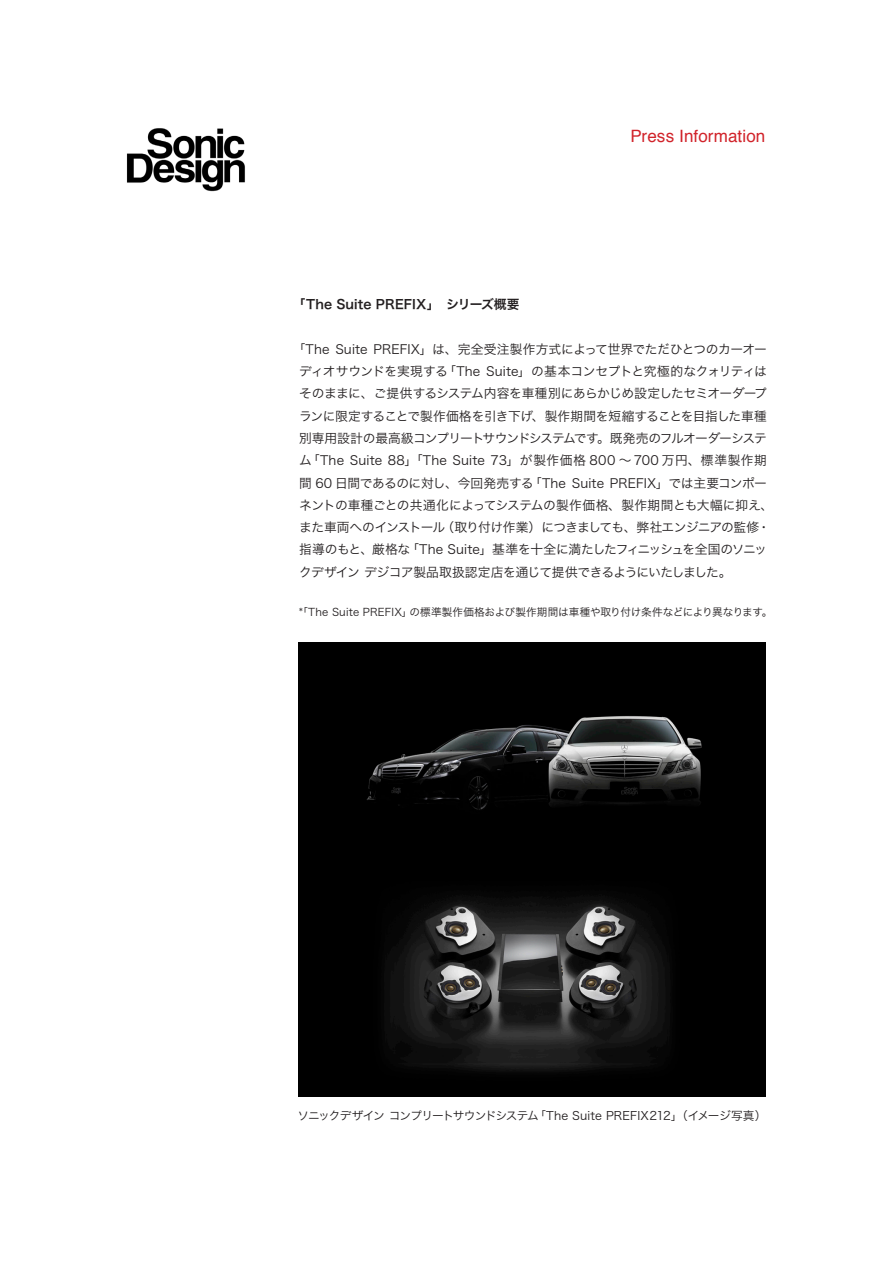
<style>
.page{position:relative;width:893px;height:1263px;background:#fff}
.page>*{position:absolute;margin:0;border:0;box-sizing:border-box;transform-origin:0 0}
.t1{font:16.95px "Helvetica";letter-spacing:.005em;color:#d1232a}
.t2{font:12.75px/22.4px "Hira Kaku Pro W3";letter-spacing:-.02em;color:#231f20}
.t3{font:12.75px "Hira Kaku Pro W6";letter-spacing:.01em;color:#231f20}
.t4{font:11.7px "Hira Kaku Pro N W3";letter-spacing:-.065em;color:#231f20}
.t5{font:10.65px "Hira Kaku Pro W3";letter-spacing:.005em;color:#231f20}
</style>
<div class="page">
<img style="left:126px;top:128px;width:119px;height:64px">
<img style="left:298px;top:642px;width:468px;height:455px">
<p class="t1" style="left:630px;top:123px;width:137px">Press Information</p>
<p class="t3" style="left:293px;top:293px;width:228px">「The Suite PREFIX」　シリーズ概要</p>
<p class="t2" style="left:299px;top:337px;width:476px;text-indent:-6px">「The Suite PREFIX」は、完全受注製作方式によって世界でただひとつのカーオーディオサウンドを実現する「The Suite」の基本コンセプトと究極的なクォリティはそのままに、ご提供するシステム内容を車種別にあらかじめ設定したセミオーダープランに限定することで製作価格を引き下げ、製作期間を短縮することを目指した車種別専用設計の最高級コンプリートサウンドシステムです。既発売のフルオーダーシステム「The Suite 88」「The Suite 73」が製作価格 800 〜700 万円、標準製作期間 60 日間であるのに対し、今回発売する「The Suite PREFIX」では主要コンポーネントの車種ごとの共通化によってシステムの製作価格、製作期間とも大幅に抑え、また車両へのインストール（取り付け作業）につきましても、弊社エンジニアの監修・指導のもと、厳格な「The Suite」基準を十全に満たしたフィニッシュを全国のソニックデザイン デジコア製品取扱認定店を通じて提供できるようにいたしました。</p>
<p class="t5" style="left:298px;top:602px;width:476px">*「The Suite PREFIX」の標準製作価格および製作期間は車種や取り付け条件などにより異なります。</p>
<p class="t4" style="left:298px;top:1105px;width:470px">ソニックデザイン コンプリートサウンドシステム「The Suite PREFIX212」（イメージ写真）</p>
</div>
